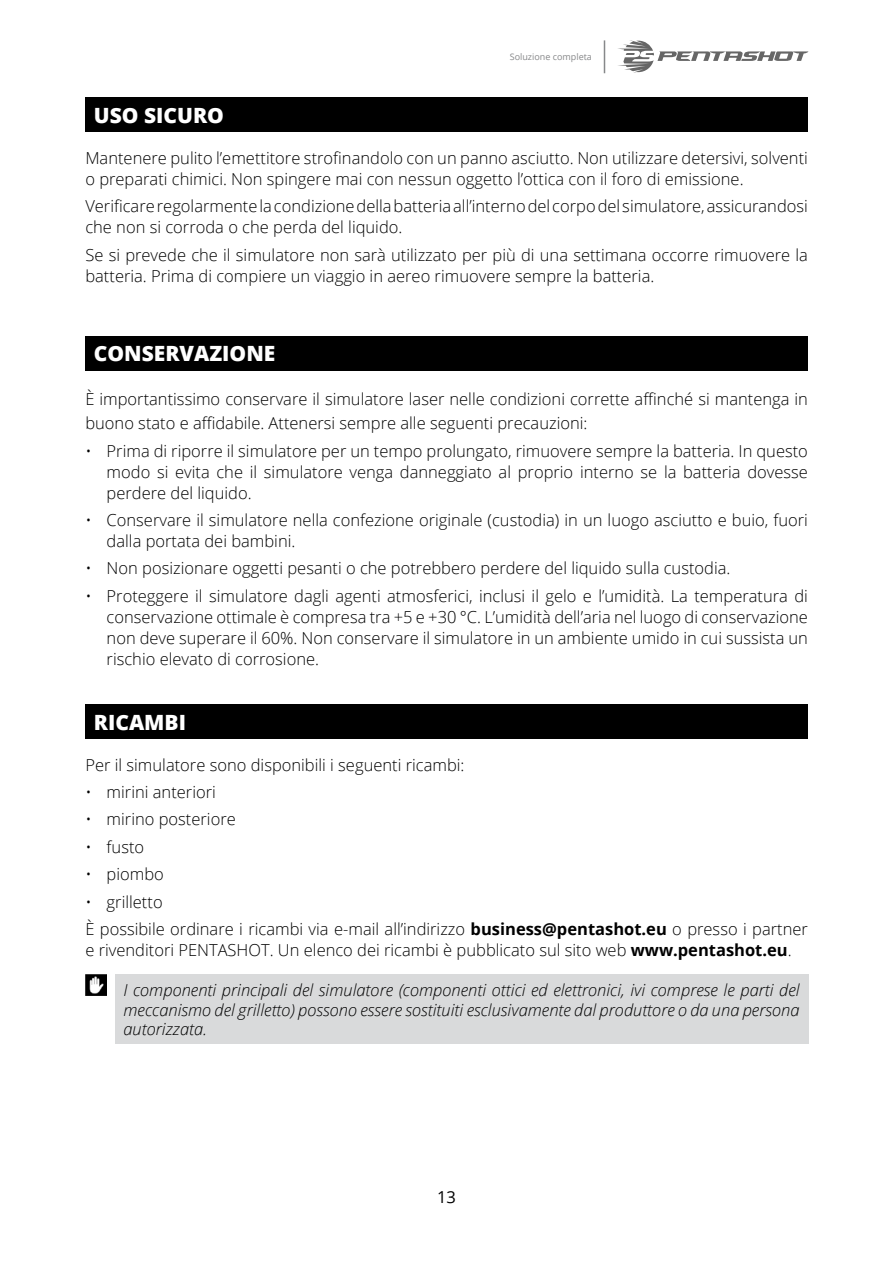
<style>
.page{position:relative;width:893px;height:1263px;background:#fff}
.page>*{position:absolute;margin:0;border:0;box-sizing:border-box;transform-origin:0 0}
.t1{font:800 21px "Open Sans";color:#fff}
.t2{font:300 16.5px/21px "Open Sans";color:#000}
.t3{font:italic 300 16.5px/19.8px "Open Sans";color:#000;text-align:justify}
.t4{font:16.5px "Open Sans";color:#000}
.t5{font:9px "Open Sans";color:#87888a}
.s1{font-weight:700}
</style>
<div class="page">
<svg style="left:618px;top:40px;width:190px;height:33px"></svg>
<hr style="left:604px;top:40px;width:1px;height:33px;background:#87888a">
<div style="left:85px;top:98px;width:723px;height:34px;background:#000"></div>
<div style="left:85px;top:336px;width:723px;height:34px;background:#000"></div>
<div style="left:85px;top:705px;width:723px;height:34px;background:#000"></div>
<div style="left:115px;top:975px;width:693px;height:69px;background:#d9dadb"></div>
<img style="left:85px;top:975px;width:21px;height:21px">
<p class="t5" style="left:510px;top:50px;width:84px">Soluzione completa</p>
<p class="t1" style="left:94px;top:99px;width:132px">USO SICURO</p>
<p class="t2" style="left:85px;top:147px;width:724px">Mantenere pulito l’emettitore strofinandolo con un panno asciutto. Non utilizzare detersivi, solventi o preparati chimici. Non spingere mai con nessun oggetto l’ottica con il foro di emissione.</p>
<p class="t2" style="left:85px;top:195px;width:724px">Verificare regolarmente la condizione della batteria all’interno del corpo del simulatore, assicurandosi che non si corroda o che perda del liquido.</p>
<p class="t2" style="left:85px;top:244px;width:724px">Se si prevede che il simulatore non sarà utilizzato per più di una settimana occorre rimuovere la batteria. Prima di compiere un viaggio in aereo rimuovere sempre la batteria.</p>
<p class="t1" style="left:94px;top:338px;width:183px">CONSERVAZIONE</p>
<p class="t2" style="left:85px;top:387px;width:724px;line-height:24px">È importantissimo conservare il simulatore laser nelle condizioni corrette affinché si mantenga in buono stato e affidabile. Attenersi sempre alle seguenti precauzioni:</p>
<p class="t2" style="left:107px;top:440px;width:703px;text-align:justify;text-indent:-21px">• Prima di riporre il simulatore per un tempo prolungato, rimuovere sempre la batteria. In questo modo si evita che il simulatore venga danneggiato al proprio interno se la batteria dovesse perdere del liquido.</p>
<p class="t2" style="left:107px;top:509px;width:703px;text-indent:-21px">• Conservare il simulatore nella confezione originale (custodia) in un luogo asciutto e buio, fuori dalla portata dei bambini.</p>
<p class="t2" style="left:85px;top:557px;width:647px">• Non posizionare oggetti pesanti o che potrebbero perdere del liquido sulla custodia.</p>
<p class="t2" style="left:107px;top:585px;width:703px;text-align:justify;text-indent:-21px">• Proteggere il simulatore dagli agenti atmosferici, inclusi il gelo e l’umidità. La temperatura di conservazione ottimale è compresa tra +5 e +30 °C. L’umidità dell’aria nel luogo di conservazione non deve superare il 60%. Non conservare il simulatore in un ambiente umido in cui sussista un rischio elevato di corrosione.</p>
<p class="t1" style="left:94px;top:706px;width:94px">RICAMBI</p>
<p class="t2" style="left:85px;top:754px;width:381px">Per il simulatore sono disponibili i seguenti ricambi:</p>
<p class="t2" style="left:85px;top:781px;width:132px">• mirini anteriori</p>
<p class="t2" style="left:85px;top:808px;width:152px">• mirino posteriore</p>
<p class="t2" style="left:85px;top:836px;width:60px">• fusto</p>
<p class="t2" style="left:85px;top:863px;width:80px">• piombo</p>
<p class="t2" style="left:85px;top:887px;width:724px;line-height:27.3px">• grilletto<br>È possibile ordinare i ricambi via e-mail all’indirizzo <span class="s1">business@pentashot.eu</span> o presso i partner</p>
<p class="t2" style="left:85px;top:939px;width:708px">e rivenditori PENTASHOT. Un elenco dei ricambi è pubblicato sul sito web <span class="s1">www.pentashot.eu</span>.</p>
<p class="t3" style="left:123px;top:979px;width:678px">I componenti principali del simulatore (componenti ottici ed elettronici, ivi comprese le parti del meccanismo del grilletto) possono essere sostituiti esclusivamente dal produttore o da una persona autorizzata.</p>
<p class="t4" style="left:437px;top:1185px;width:20px">13</p>
</div>
